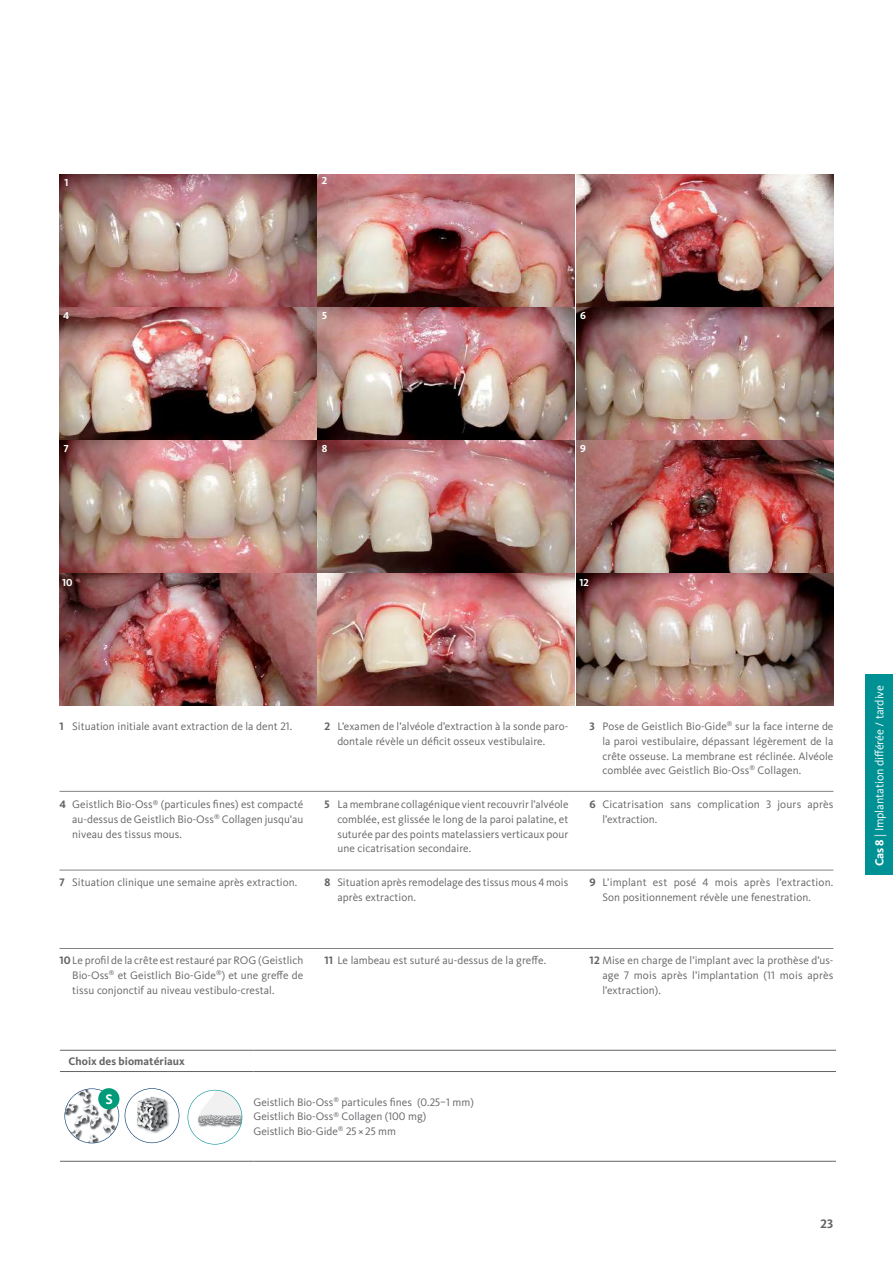
<style>
.page{position:relative;width:893px;height:1263px;background:#fff}
.page>*{position:absolute;margin:0;border:0;box-sizing:border-box;transform-origin:0 0}
.t1{font:700 14.4px "Kievit OT";color:#fff}
.t2{font:700 12.75px "Kievit Pro";color:#636466}
.t3{font:12px "Kievit OT";letter-spacing:-.01em;color:#fff}
.t4{font:11.25px/14.7px "Kievit Pro";letter-spacing:.005em;color:#636466}
.t5{font:700 11.25px "Kievit Pro";letter-spacing:.005em;color:#636466}
.t6{font:700 10.5px "Kievit Pro";color:#fff}
.s1{font-weight:700}
</style>
<div class="page">
<hr style="left:60px;top:791px;width:773px;height:1px;background:#636466">
<hr style="left:60px;top:870px;width:773px;height:1px;background:#636466">
<hr style="left:60px;top:948px;width:773px;height:1px;background:#636466">
<img style="left:59px;top:174px;width:257px;height:132px">
<img style="left:59px;top:308px;width:257px;height:131px">
<img style="left:59px;top:441px;width:257px;height:131px">
<img style="left:59px;top:574px;width:257px;height:131px">
<img style="left:318px;top:174px;width:515px;height:132px">
<img style="left:318px;top:308px;width:515px;height:131px">
<img style="left:318px;top:441px;width:515px;height:131px">
<img style="left:318px;top:574px;width:515px;height:131px">
<hr style="left:60px;top:1161px;width:193px;height:1px;background:#636466">
<hr style="left:253px;top:1161px;width:583px;height:1px;background:#636466">
<hr style="left:60px;top:1050px;width:193px;height:1px;background:#636466">
<hr style="left:253px;top:1050px;width:583px;height:1px;background:#636466">
<hr style="left:60px;top:1071px;width:193px;height:1px;background:#636466">
<hr style="left:253px;top:1071px;width:583px;height:1px;background:#636466">
<svg style="left:65px;top:1088px;width:54px;height:55px"></svg>
<div style="left:98px;top:1088px;width:21px;height:21px;background:#009b79;border-radius:50%"></div>
<svg style="left:125px;top:1088px;width:54px;height:55px"></svg>
<svg style="left:188px;top:1090px;width:54px;height:54px"></svg>
<div style="left:866px;top:674px;width:27px;height:201px;background:#009194"></div>
<p class="t6" style="left:64px;top:176px;width:6px">1</p>
<p class="t6" style="left:322px;top:174px;width:7px">2</p>
<p class="t6" style="left:580px;top:176px;width:7px">3</p>
<p class="t6" style="left:63px;top:309px;width:8px">4</p>
<p class="t6" style="left:322px;top:309px;width:6px">5</p>
<p class="t6" style="left:580px;top:309px;width:7px">6</p>
<p class="t6" style="left:64px;top:442px;width:7px">7</p>
<p class="t6" style="left:322px;top:442px;width:7px">8</p>
<p class="t6" style="left:580px;top:442px;width:7px">9</p>
<p class="t6" style="left:62px;top:576px;width:12px">10</p>
<p class="t6" style="left:323px;top:576px;width:10px">11</p>
<p class="t6" style="left:579px;top:576px;width:11px">12</p>
<p class="t4" style="left:60px;top:719px;width:234px"><span class="s1">1</span> Situation initiale avant extraction de la dent 21.</p>
<p class="t4" style="left:337px;top:719px;width:233px;text-indent:-13px"><span class="s1">2</span> L’examen de l’alvéole d’extraction à la sonde paro&shy;dontale révèle un déficit osseux vestibulaire.</p>
<p class="t4" style="left:602px;top:719px;width:233px;text-align:justify;text-indent:-13px"><span class="s1">3</span> Pose de Geistlich Bio-Gide<sup>®</sup> sur la face interne de la paroi vestibulaire, dépassant légèrement de la crête osseuse. La membrane est réclinée. Alvéole comblée avec Geistlich Bio-Oss<sup>®</sup> Collagen.</p>
<p class="t4" style="left:72px;top:797px;width:233px;text-align:justify;text-indent:-13px"><span class="s1">4</span> Geistlich Bio-Oss<sup>®</sup> (particules fines) est compacté au-dessus de Geistlich Bio-Oss<sup>®</sup> Collagen jusqu’au niveau des tissus mous.</p>
<p class="t4" style="left:337px;top:797px;width:233px;text-align:justify;text-indent:-13px"><span class="s1">5</span> La membrane collagénique vient recouvrir l’alvéole comblée, est glissée le long de la paroi palatine, et suturée par des points matelassiers verticaux pour une cicatrisation secondaire.</p>
<p class="t4" style="left:602px;top:797px;width:233px;text-indent:-13px"><span class="s1">6</span> Cicatrisation sans complication 3 jours après l’extraction.</p>
<p class="t4" style="left:60px;top:875px;width:239px"><span class="s1">7</span> Situation clinique une semaine après extraction.</p>
<p class="t4" style="left:337px;top:875px;width:232px;text-indent:-13px"><span class="s1">8</span> Situation après remodelage des tissus mous 4 mois après extraction.</p>
<p class="t4" style="left:602px;top:875px;width:232px;text-indent:-13px"><span class="s1">9</span> L’implant est posé 4 mois après l’extraction.<br>Son positionnement révèle une fenestration.</p>
<p class="t4" style="left:72px;top:953px;width:233px;text-align:justify;text-indent:-13px"><span class="s1">10</span>Le profil de la crête est restauré par ROG (Geistlich Bio-Oss<sup>®</sup> et Geistlich Bio-Gide<sup>®</sup>) et une greffe de tissu conjonctif au niveau vestibulo-crestal.</p>
<p class="t4" style="left:325px;top:953px;width:223px"><span class="s1">11</span> Le lambeau est suturé au-dessus de la greffe.</p>
<p class="t4" style="left:602px;top:953px;width:233px;text-align:justify;text-indent:-13px"><span class="s1">12</span> Mise en charge de l’implant avec la prothèse d’us&shy;age 7 mois après l’implantation (11 mois après l’extraction).</p>
<p class="t5" style="left:68px;top:1054px;width:118px">Choix des biomatériaux</p>
<p class="t1" style="left:105px;top:1090px;width:9px">S</p>
<p class="t4" style="left:253px;top:1094px;width:222px">Geistlich Bio-Oss<sup>®</sup> particules fines (0.25–1 mm)<br>Geistlich Bio-Oss<sup>®</sup> Collagen (100 mg)<br>Geistlich Bio-Gide<sup>®</sup> 25×25 mm</p>
<p class="t2" style="left:821px;top:1215px;width:14px">23</p>
<p class="t3" style="left:872px;top:866px;width:182px;rotate:-90deg"><span class="s1">Cas 8</span> | Implantation différée / tardive</p>
</div>
